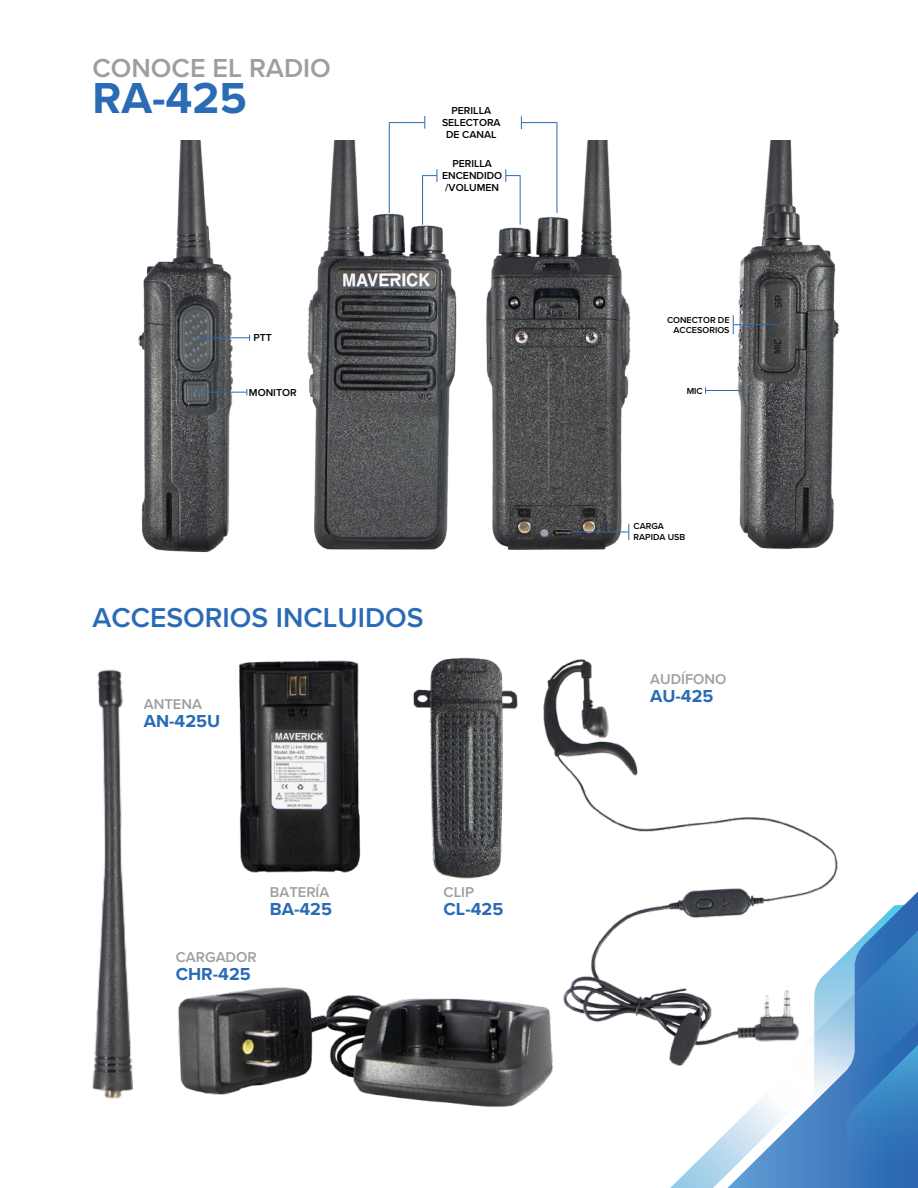
<style>
.page{position:relative;width:918px;height:1188px;background:#fff}
.page>*{position:absolute;margin:0;border:0;box-sizing:border-box;transform-origin:0 0}
.t1{font:700 45px "Proxima Nova";color:#296bb5}
.t2{font:600 28.35px "Proxima Nova";color:#296bb5}
.t3{font:600 27px "Proxima Nova";color:#9c9fa0}
.t4{font:700 18px "Proxima Nova";color:#296bb5}
.t5{font:600 14.7px "Proxima Nova";color:#9c9fa0}
.t6{font:600 10.5px/12px "Proxima Nova";color:#000001;text-align:center}
.t7{font:600 9px/10.5px "Proxima Nova";color:#000001;text-align:right}
</style>
<div class="page">
<svg style="left:670px;top:904px;width:248px;height:284px"></svg>
<img style="left:563px;top:661px;width:338px;height:412px">
<img style="left:732px;top:140px;width:108px;height:410px">
<img style="left:138px;top:140px;width:569px;height:413px">
<hr style="left:198px;top:337px;width:52px;height:1px;background:#296bb5">
<hr style="left:389px;top:122px;width:36px;height:1px;background:#296bb5">
<hr style="left:521px;top:122px;width:36px;height:1px;background:#296bb5">
<hr style="left:197px;top:392px;width:49px;height:1px;background:#296bb5">
<hr style="left:706px;top:390px;width:34px;height:1px;background:#296bb5">
<hr style="left:571px;top:532px;width:58px;height:1px;background:#296bb5">
<hr style="left:733px;top:324px;width:44px;height:1px;background:#296bb5">
<svg style="left:628px;top:524px;width:1px;height:16px"></svg>
<svg style="left:733px;top:315px;width:1px;height:19px"></svg>
<hr style="left:389px;top:122px;width:1px;height:91px;background:#296bb5">
<hr style="left:422px;top:175px;width:1px;height:50px;background:#296bb5">
<hr style="left:520px;top:175px;width:1px;height:50px;background:#296bb5">
<hr style="left:557px;top:122px;width:1px;height:91px;background:#296bb5">
<svg style="left:424px;top:116px;width:1px;height:13px"></svg>
<svg style="left:423px;top:169px;width:15px;height:13px"></svg>
<svg style="left:505px;top:169px;width:15px;height:13px"></svg>
<svg style="left:521px;top:116px;width:1px;height:13px"></svg>
<img style="left:336px;top:995px;width:217px;height:112px">
<img style="left:92px;top:669px;width:244px;height:430px">
<img style="left:185px;top:660px;width:159px;height:220px">
<img style="left:344px;top:657px;width:243px;height:233px">
<h3 class="t3" style="left:92px;top:48px;width:240px">CONOCE EL RADIO</h3>
<h1 class="t1" style="left:92px;top:65px;width:156px">RA-425</h1>
<p class="t6" style="left:254px;top:331px;width:20px">PTT</p>
<p class="t6" style="left:249px;top:386px;width:49px">MONITOR</p>
<p class="t6" style="left:442px;top:104px;width:60px">PERILLA<br>SELECTORA<br>DE CANAL</p>
<p class="t6" style="left:442px;top:157px;width:62px">PERILLA<br>ENCENDIDO /VOLUMEN</p>
<h2 class="t2" style="left:92px;top:596px;width:333px">ACCESORIOS INCLUIDOS</h2>
<h3 class="t5" style="left:144px;top:693px;width:60px">ANTENA</h3>
<h3 class="t4" style="left:144px;top:708px;width:78px">AN-425U</h3>
<h3 class="t5" style="left:270px;top:881px;width:61px">BATERÍA</h3>
<h3 class="t4" style="left:270px;top:895px;width:64px">BA-425</h3>
<h3 class="t5" style="left:176px;top:947px;width:82px">CARGADOR</h3>
<h3 class="t4" style="left:176px;top:961px;width:76px">CHR-425</h3>
<h3 class="t5" style="left:444px;top:881px;width:32px">CLIP</h3>
<h3 class="t4" style="left:444px;top:895px;width:61px">CL-425</h3>
<p class="t7" style="left:667px;top:314px;width:64px">CONECTOR DE<br>ACCESORIOS</p>
<p class="t7" style="left:687px;top:385px;width:17px">MIC</p>
<p class="t7" style="left:634px;top:521px;width:53px;text-align:left">CARGA<br>RAPIDA USB</p>
<h3 class="t5" style="left:650px;top:668px;width:78px">AUDÍFONO</h3>
<h3 class="t4" style="left:650px;top:682px;width:65px">AU-425</h3>
</div>
